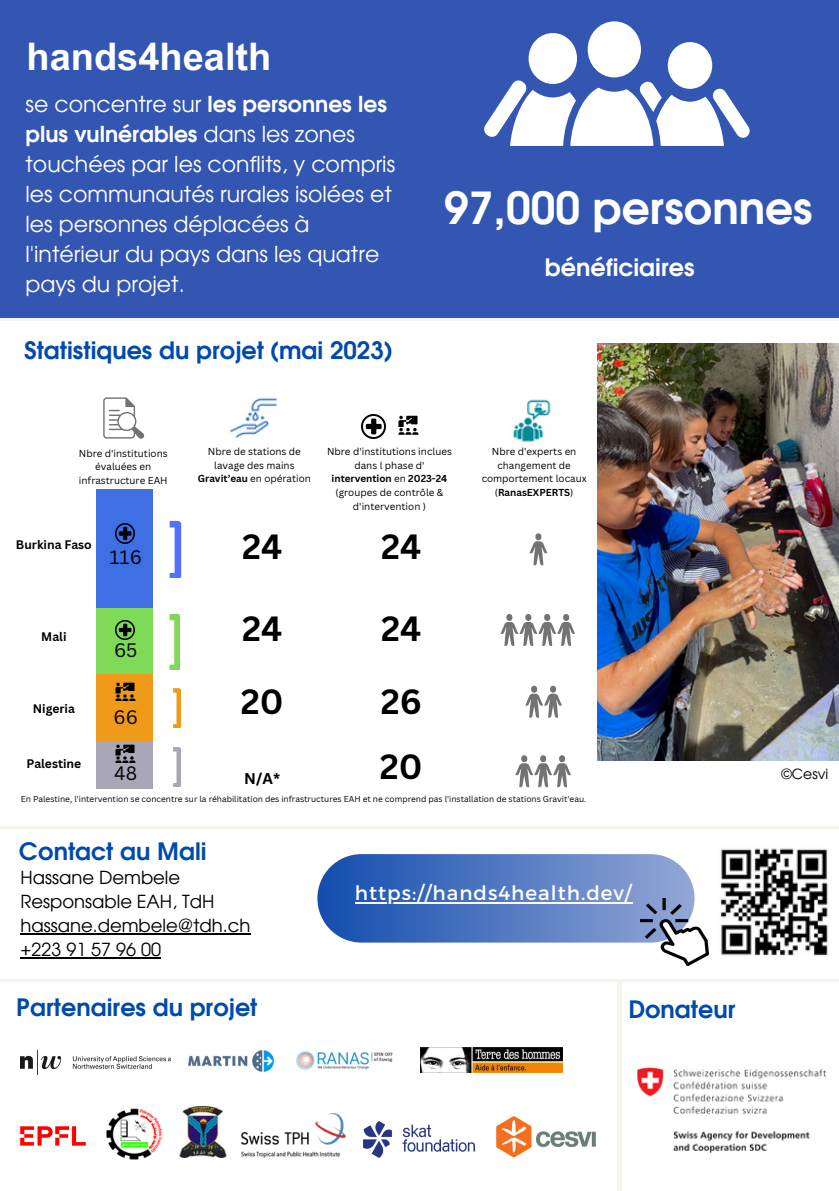
<style>
.page{position:relative;width:839px;height:1191px;background:#fff}
.page>*{position:absolute;margin:0;border:0;box-sizing:border-box;transform-origin:0 0}
.t1{font:700 44.2px "Evolventa";color:#fff}
.t2{font:700 38px "Arial MT Pro";color:#fff}
.t3{font:700 34px "Canva Sans";color:#000}
.t4{font:700 24px "Evolventa";color:#004aad}
.t5{font:700 24px "Evolventa";color:#fff}
.t6{font:22px/30px "Evolventa";color:#fff}
.t7{font:19.8px "Montserrat";letter-spacing:.05em;color:#fff}
.t8{font:19px "Canva Sans";color:#000}
.t9{font:18px "Evolventa";color:#000}
.t10{font:700 15.2px "Canva Sans";color:#000}
.t11{font:14px "Evolventa";color:#000}
.t12{font:700 12px "Canva Sans";color:#000}
.t13{font:9.8px/13.6px "Canva Sans";color:#000;text-align:center}
.t14{font:8.4px "Canva Sans";color:#000}
.s1{font-weight:700}
</style>
<div class="page">
<div style="left:0;top:0;width:838px;height:317px;background:#3356b2"></div>
<div style="left:587px;top:21px;width:54px;height:56px;background:#fff;border-radius:50%"></div>
<div style="left:667px;top:42px;width:45px;height:47px;background:#fff;border-radius:50%"></div>
<div style="left:528px;top:33px;width:49px;height:51px;background:#fff;border-radius:50%"></div>
<svg style="left:484px;top:78px;width:266px;height:68px"></svg>
<hr style="left:0;top:318px;width:838px;height:3px;background:#f5f5ef">
<div style="left:317px;top:854px;width:377px;height:89px;background:linear-gradient(to right,#144eae,#93a7d5);border-radius:44px"></div>
<hr style="left:355px;top:902px;width:277px;height:1px;background:#fff">
<img style="left:641px;top:898px;width:67px;height:68px">
<img style="left:720px;top:848px;width:108px;height:108px">
<hr style="left:0;top:979px;width:838px;height:3px;background:#f5f5ef">
<div style="left:96px;top:490px;width:57px;height:299px;background:#a9a6b8"></div>
<div style="left:96px;top:490px;width:57px;height:250px;background:#ef9a18"></div>
<div style="left:96px;top:490px;width:57px;height:183px;background:#7ed957"></div>
<div style="left:96px;top:490px;width:57px;height:117px;background:#3e6fe5"></div>
<svg style="left:170px;top:521px;width:11px;height:57px"></svg>
<svg style="left:169px;top:614px;width:11px;height:55px"></svg>
<svg style="left:173px;top:688px;width:8px;height:39px"></svg>
<svg style="left:173px;top:747px;width:8px;height:39px"></svg>
<img style="left:115px;top:524px;width:19px;height:19px">
<img style="left:115px;top:620px;width:19px;height:20px">
<img style="left:115px;top:682px;width:21px;height:19px">
<img style="left:115px;top:744px;width:21px;height:19px">
<img style="left:513px;top:399px;width:38px;height:43px">
<img style="left:230px;top:397px;width:48px;height:42px">
<svg style="left:103px;top:397px;width:42px;height:42px"></svg>
<img style="left:362px;top:414px;width:24px;height:24px">
<img style="left:398px;top:415px;width:21px;height:20px">
<svg style="left:500px;top:614px;width:75px;height:32px"></svg>
<svg style="left:529px;top:533px;width:18px;height:32px"></svg>
<svg style="left:525px;top:686px;width:37px;height:32px"></svg>
<svg style="left:515px;top:755px;width:56px;height:32px"></svg>
<img style="left:637px;top:1067px;width:189px;height:86px">
<div style="left:616px;top:979px;width:5px;height:211px;background:#f5f5ef"></div>
<hr style="left:0;top:826px;width:838px;height:3px;background:#f5f5ef">
<img style="left:597px;top:343px;width:241px;height:417px">
<img style="left:20px;top:1050px;width:151px;height:24px">
<img style="left:188px;top:1050px;width:87px;height:57px">
<img style="left:296px;top:1051px;width:97px;height:19px">
<img style="left:420px;top:1047px;width:142px;height:26px">
<img style="left:20px;top:1126px;width:66px;height:20px">
<img style="left:107px;top:1108px;width:55px;height:52px">
<img style="left:496px;top:1117px;width:99px;height:40px">
<img style="left:363px;top:1122px;width:111px;height:36px">
<img style="left:179px;top:1107px;width:48px;height:51px">
<img style="left:242px;top:1114px;width:103px;height:43px">
<hr style="left:21px;top:934px;width:230px;height:1px;background:#000">
<hr style="left:21px;top:958px;width:140px;height:1px;background:#000">
<p class="t2" style="left:26px;top:42px;width:246px">hands4health</p>
<p class="t6" style="left:26px;top:91px;width:371px">se concentre sur <span class="s1">les personnes les plus vulnérables</span> dans les zones touchées par les conflits, y compris les communautés rurales isolées et les personnes déplacées à l'intérieur du pays dans les quatre pays du projet.</p>
<p class="t4" style="left:24px;top:340px;width:369px">Statistiques du projet (mai 2023)</p>
<p class="t1" style="left:444px;top:189px;width:370px">97,000 personnes</p>
<p class="t5" style="left:545px;top:257px;width:151px">bénéficiaires</p>
<p class="t13" style="left:79px;top:446px;width:90px">Nbre d'institutions évaluées en infrastructure EAH</p>
<p class="t12" style="left:16px;top:536px;width:77px">Burkina Faso</p>
<p class="t8" style="left:109px;top:544px;width:34px">116</p>
<p class="t12" style="left:41px;top:628px;width:27px">Mali</p>
<p class="t12" style="left:33px;top:700px;width:44px">Nigeria</p>
<p class="t12" style="left:26px;top:755px;width:56px">Palestine</p>
<p class="t8" style="left:114px;top:637px;width:25px">65</p>
<p class="t8" style="left:113px;top:704px;width:26px">66</p>
<p class="t8" style="left:114px;top:759px;width:24px">48</p>
<p class="t13" style="left:198px;top:444px;width:114px">Nbre de stations de lavage des mains<br><span class="s1">Gravit’eau</span> en opération</p>
<p class="t13" style="left:327px;top:444px;width:126px">Nbre d'institutions inclues dans l phase d' <span class="s1">intervention</span> en <span class="s1">2023-24 </span>(groupes de contrôle &amp; d'intervention )</p>
<p class="t3" style="left:242px;top:523px;width:42px">24</p>
<p class="t3" style="left:381px;top:523px;width:42px">24</p>
<p class="t3" style="left:242px;top:605px;width:42px">24</p>
<p class="t3" style="left:381px;top:605px;width:42px">24</p>
<p class="t3" style="left:241px;top:678px;width:44px">20</p>
<p class="t3" style="left:381px;top:678px;width:43px">26</p>
<p class="t10" style="left:244px;top:768px;width:37px">N/A*</p>
<p class="t3" style="left:380px;top:743px;width:44px">20</p>
<p class="t13" style="left:481px;top:444px;width:106px">Nbre d'experts en changement de comportement locaux (<span class="s1">RanasEXPERTS</span>)</p>
<p class="t14" style="left:21px;top:793px;width:567px">En Palestine, l'intervention se concentre sur la réhabilitation des infrastructures EAH et ne comprend pas l'installation de stations Gravit'eau.</p>
<p class="t4" style="left:19px;top:841px;width:189px">Contact au Mali</p>
<p class="t9" style="left:21px;top:870px;width:161px">Hassane Dembele</p>
<p class="t9" style="left:21px;top:894px;width:195px">Responsable EAH, TdH</p>
<p class="t9" style="left:21px;top:918px;width:231px">hassane.dembele@tdh.ch</p>
<p class="t9" style="left:21px;top:942px;width:142px">+223 91 57 96 00</p>
<p class="t7" style="left:355px;top:880px;width:278px">https://hands4health.dev/</p>
<p class="t4" style="left:16px;top:997px;width:243px">Partenaires du projet</p>
<p class="t4" style="left:628px;top:999px;width:109px">Donateur</p>
<p class="t11" style="left:781px;top:768px;width:48px">©Cesvi</p>
</div>
